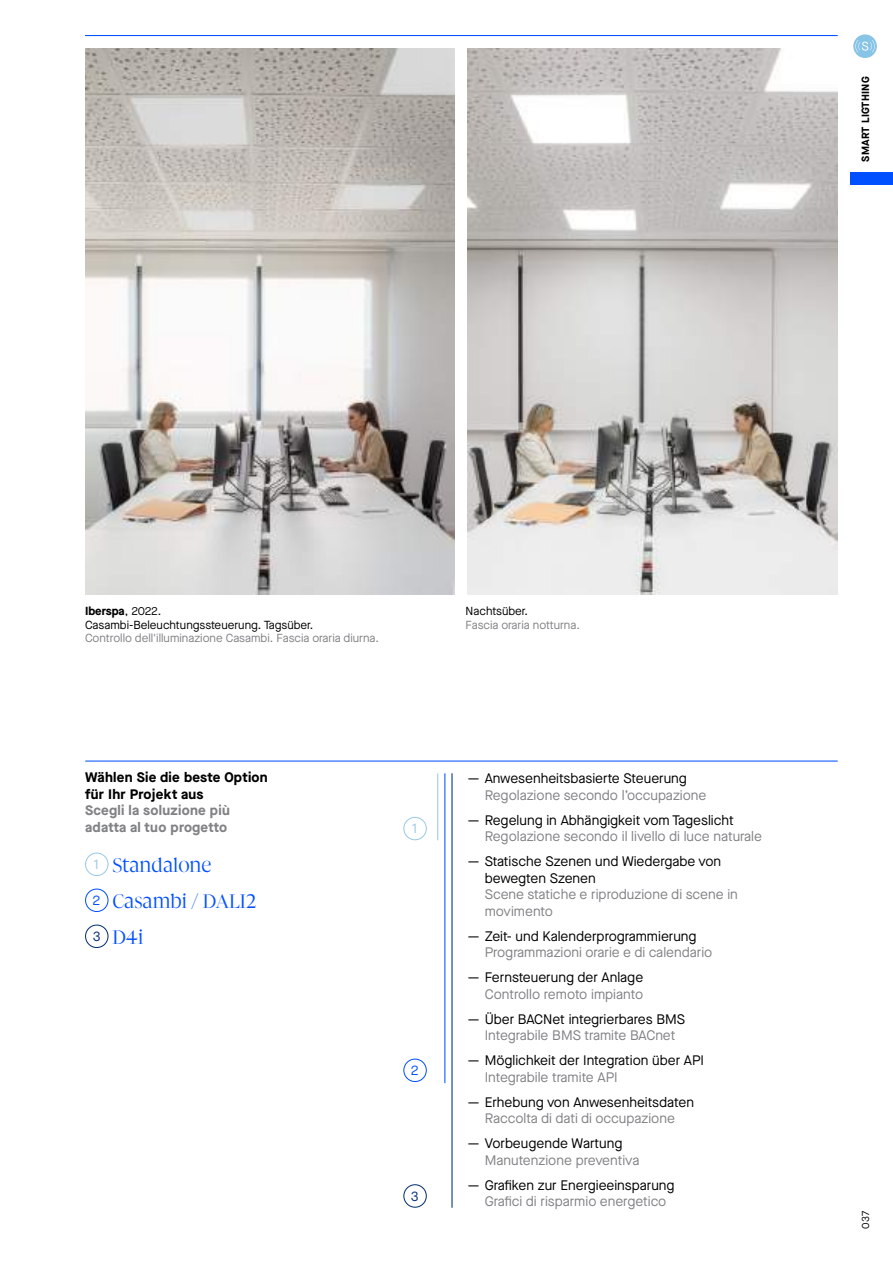
<style>
.page{position:relative;width:893px;height:1263px;background:#fff}
.page>*{position:absolute;margin:0;border:0;box-sizing:border-box;transform-origin:0 0}
.t1{font:300 22.5px/36px "Gliko Modern L";color:#0050ff}
.t2{font:13.8px/16.5px "Maison Neue";color:#000}
.t3{font:13.8px/16.5px "Maison Neue";color:#808284}
.t4{font:700 13.8px/16.5px "Maison Neue";letter-spacing:.02em;color:#000}
.t5{font:700 13.8px/16.5px "Maison Neue";letter-spacing:.02em;color:#808284}
.t6{font:13.8px "Maison Neue";color:#97c9ea}
.t7{font:13.8px "Maison Neue";color:#0050ff}
.t8{font:13.8px "Maison Neue";color:#002c73}
.t9{font:11.7px "Maison Neue";color:#808284}
.t10{font:11.7px/13.5px "Maison Neue";color:#000}
.t11{font:700 10.5px "Maison Neue";letter-spacing:.02em;color:#000}
.t12{font:10.5px "Maison Neue";color:#000}
.s1{font-weight:700}
.s2{font-family:"Maison Neue";font-weight:400;font-size:13.8px;color:#97c9ea}
.s3{font-family:"Maison Neue";font-weight:400;font-size:13.8px}
.s4{font-family:"Maison Neue";font-weight:400;font-size:13.8px;color:#002c73}
</style>
<div class="page">
<div style="left:850px;top:172px;width:43px;height:13px;background:#0050ff"></div>
<div style="left:853px;top:34px;width:24px;height:24px;background:#87c4e6;border-radius:50%"></div>
<svg style="left:855px;top:40px;width:20px;height:12px"></svg>
<hr style="left:85px;top:35px;width:753px;height:1px;background:#0050ff">
<hr style="left:85px;top:760px;width:753px;height:2px;background:#0050ff">
<hr style="left:437px;top:773px;width:1px;height:67px;background:#97c9ea">
<hr style="left:444px;top:773px;width:1px;height:310px;background:#0050ff">
<div style="left:403px;top:817px;width:24px;height:23px;border:1px solid #97c9ea;border-radius:50%"></div>
<div style="left:403px;top:1058px;width:24px;height:24px;border:1px solid #0050ff;border-radius:50%"></div>
<div style="left:403px;top:1184px;width:24px;height:24px;border:1px solid #002c73;border-radius:50%"></div>
<hr style="left:451px;top:773px;width:2px;height:435px;background:#002c73">
<img style="left:468px;top:48px;width:369px;height:546px">
<img style="left:85px;top:48px;width:370px;height:546px">
<div style="left:85px;top:852px;width:24px;height:24px;border:1px solid #97c9ea;border-radius:50%"></div>
<div style="left:85px;top:888px;width:24px;height:24px;border:1px solid #0050ff;border-radius:50%"></div>
<div style="left:85px;top:924px;width:24px;height:24px;border:1px solid #002c73;border-radius:50%"></div>
<p class="t11" style="left:858px;top:162px;width:87px;rotate:-90deg">SMART LIGTHING</p>
<p class="t10" style="left:85px;top:604px;width:230px"><span class="s1">Iberspa</span>, 2022.<br>Casambi-Beleuchtungssteuerung. Tagsüber.</p>
<p class="t9" style="left:85px;top:631px;width:296px">Controllo dell'illuminazione Casambi. Fascia oraria diurna.</p>
<p class="t10" style="left:466px;top:604px;width:64px">Nachtsüber.</p>
<p class="t9" style="left:466px;top:617px;width:116px">Fascia oraria notturna.</p>
<p class="t4" style="left:85px;top:769px;width:184px">Wählen Sie die beste Option für Ihr Projekt aus</p>
<p class="t5" style="left:85px;top:802px;width:146px">Scegli la soluzione più adatta al tuo progetto</p>
<h1 class="t1" style="left:93px;top:847px;width:165px"><span class="s2">1</span> Standalone<br><span class="s3">2</span> Casambi / DALI2<br><span class="s4">3</span> D4i</h1>
<p class="t6" style="left:412px;top:819px;width:7px">1</p>
<p class="t7" style="left:411px;top:1061px;width:9px">2</p>
<p class="t8" style="left:411px;top:1186px;width:9px">3</p>
<p class="t2" style="left:468px;top:770px;width:221px">— Anwesenheitsbasierte Steuerung</p>
<p class="t3" style="left:485px;top:786px;width:223px">Regolazione secondo l’occupazione</p>
<p class="t2" style="left:468px;top:811px;width:267px">— Regelung in Abhängigkeit vom Tageslicht</p>
<p class="t3" style="left:485px;top:828px;width:279px">Regolazione secondo il livello di luce naturale</p>
<p class="t2" style="left:485px;top:853px;width:238px;text-indent:-17px">— Statische Szenen und Wiedergabe von bewegten Szenen</p>
<p class="t3" style="left:485px;top:886px;width:255px">Scene statiche e riproduzione di scene in movimento</p>
<p class="t2" style="left:468px;top:927px;width:230px">— Zeit- und Kalenderprogrammierung</p>
<p class="t3" style="left:485px;top:944px;width:229px">Programmazioni orarie e di calendario</p>
<p class="t2" style="left:468px;top:969px;width:177px">— Fernsteuerung der Anlage</p>
<p class="t3" style="left:485px;top:985px;width:160px">Controllo remoto impianto</p>
<p class="t2" style="left:468px;top:1010px;width:219px">— Über BACNet integrierbares BMS</p>
<p class="t3" style="left:485px;top:1027px;width:192px">Integrabile BMS tramite BACnet</p>
<p class="t2" style="left:468px;top:1052px;width:238px">— Möglichkeit der Integration über API</p>
<p class="t3" style="left:485px;top:1068px;width:134px">Integrabile tramite API</p>
<p class="t2" style="left:468px;top:1093px;width:228px">— Erhebung von Anwesenheitsdaten</p>
<p class="t3" style="left:485px;top:1110px;width:192px">Raccolta di dati di occupazione</p>
<p class="t2" style="left:468px;top:1135px;width:156px">— Vorbeugende Wartung</p>
<p class="t3" style="left:485px;top:1151px;width:156px">Manutenzione preventiva</p>
<p class="t2" style="left:468px;top:1176px;width:208px">— Grafiken zur Energieeinsparung</p>
<p class="t3" style="left:485px;top:1193px;width:183px">Grafici di risparmio energetico</p>
<p class="t12" style="left:858px;top:1229px;width:19px;rotate:-90deg">037</p>
</div>
